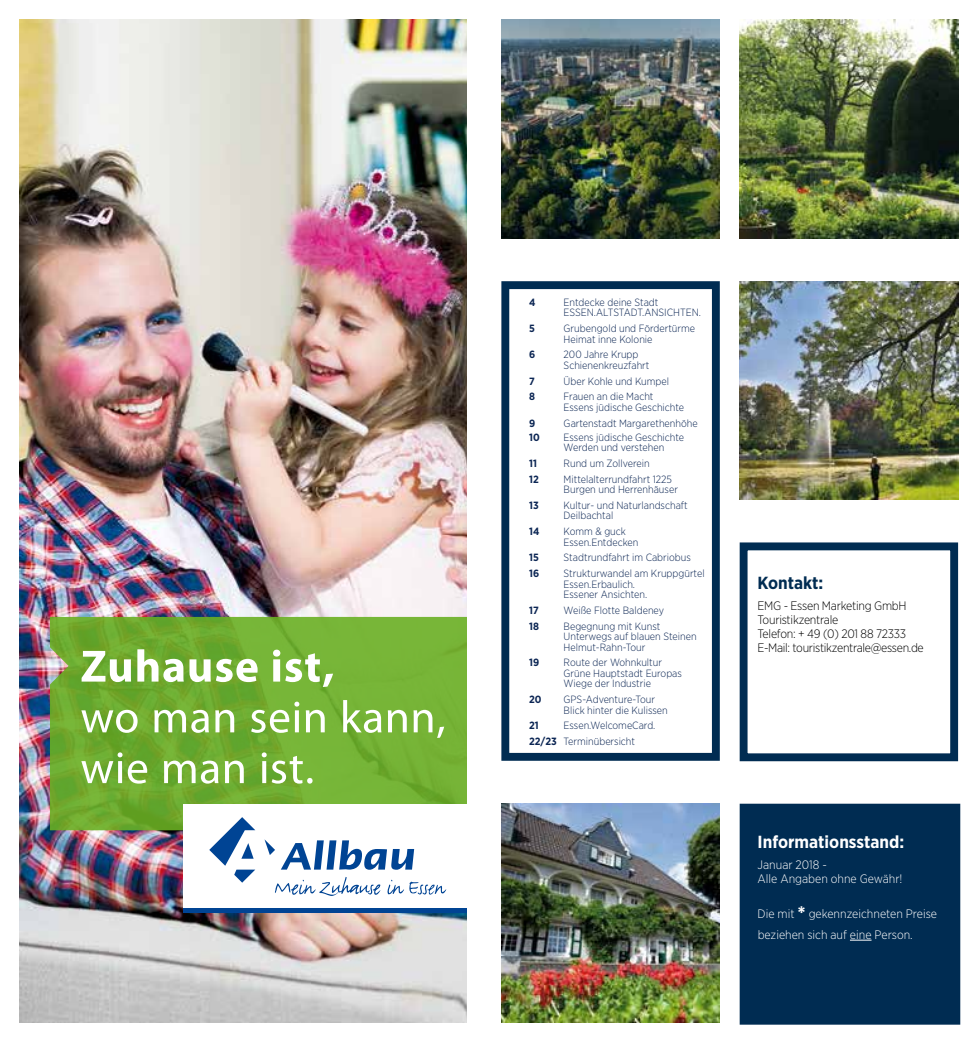
<style>
.page{position:relative;width:973px;height:1042px;background:#fff}
.page>*{position:absolute;margin:0;border:0;box-sizing:border-box;transform-origin:0 0}
.t1{font:700 17.5px "Gotham Narrow";color:#fff}
.t2{font:700 17.5px "Gotham Narrow";color:#002c52}
.t3{font:300 12.25px/14px "Gotham Narrow";letter-spacing:-.02em;color:#000}
.t4{font:300 12.25px/14px "Gotham Narrow";color:#fff}
.t5{font:300 10.5px/10.5px "Gotham Narrow";color:#0c2654}
.t6{font:700 10.5px "Gotham Narrow";color:#0c2654}
.s1{font-weight:700}
.s2{font-weight:700;font-size:21px}
</style>
<div class="page">
<img style="left:739px;top:281px;width:218px;height:218px">
<img style="left:501px;top:804px;width:218px;height:218px">
<img style="left:739px;top:20px;width:218px;height:218px">
<img style="left:501px;top:20px;width:218px;height:218px">
<div style="left:501px;top:281px;width:218px;height:480px;border:8px solid #002c52"></div>
<div style="left:743px;top:807px;width:213px;height:213px;background:#002c52"></div>
<svg style="left:850px;top:940px;width:21px;height:1px"></svg>
<div style="left:739px;top:804px;width:221px;height:220px;border:8px solid #002c52"></div>
<div style="left:739px;top:542px;width:218px;height:219px;border:8px solid #002c52"></div>
<img style="left:20px;top:20px;width:446px;height:1002px">
<svg style="left:50px;top:617px;width:416px;height:213px;fill:#76b235"></svg>
<svg style="left:81px;top:752px;width:231px;height:31px"></svg>
<svg style="left:81px;top:700px;width:363px;height:38px"></svg>
<svg style="left:82px;top:649px;width:251px;height:38px"></svg>
<div style="left:183px;top:804px;width:283px;height:104px;background:#fff"></div>
<svg style="left:209px;top:817px;width:46px;height:65px"></svg>
<svg style="left:264px;top:839px;width:11px;height:16px"></svg>
<svg style="left:281px;top:840px;width:133px;height:30px"></svg>
<svg style="left:387px;top:880px;width:59px;height:15px"></svg>
<svg style="left:275px;top:877px;width:105px;height:19px"></svg>
<div style="left:183px;top:908px;width:283px;height:5px;background:#004494"></div>
<p class="t6" style="left:529px;top:295px;width:8px">4</p>
<p class="t5" style="left:563px;top:297px;width:139px">Entdecke deine Stadt<br>ESSEN.ALTSTADT.ANSICHTEN.</p>
<p class="t6" style="left:529px;top:322px;width:7px">5</p>
<p class="t5" style="left:563px;top:323px;width:133px">Grubengold und Fördertürme<br>Heimat inne Kolonie</p>
<p class="t6" style="left:529px;top:348px;width:8px">6</p>
<p class="t5" style="left:563px;top:349px;width:87px">200 Jahre Krupp<br>Schienenkreuzfahrt</p>
<p class="t6" style="left:529px;top:374px;width:7px">7</p>
<p class="t5" style="left:563px;top:375px;width:107px">Über Kohle und Kumpel</p>
<p class="t6" style="left:529px;top:390px;width:7px">8</p>
<p class="t5" style="left:563px;top:391px;width:122px">Frauen an die Macht<br>Essens jüdische Geschichte</p>
<p class="t6" style="left:529px;top:416px;width:8px">9</p>
<p class="t5" style="left:563px;top:417px;width:136px">Gartenstadt Margarethenhöhe</p>
<p class="t6" style="left:529px;top:430px;width:12px">10</p>
<p class="t5" style="left:563px;top:431px;width:122px">Essens jüdische Geschichte<br>Werden und verstehen</p>
<p class="t6" style="left:529px;top:456px;width:9px">11</p>
<p class="t5" style="left:563px;top:458px;width:87px">Rund um Zollverein</p>
<p class="t6" style="left:529px;top:472px;width:11px">12</p>
<p class="t5" style="left:563px;top:473px;width:116px">Mittelalterrundfahrt 1225<br>Burgen und Herrenhäuser</p>
<p class="t6" style="left:529px;top:498px;width:11px">13</p>
<p class="t5" style="left:563px;top:500px;width:126px">Kultur- und Naturlandschaft<br>Deilbachtal</p>
<p class="t6" style="left:529px;top:525px;width:12px">14</p>
<p class="t5" style="left:563px;top:526px;width:76px">Komm &amp; guck<br>Essen.Entdecken</p>
<p class="t6" style="left:529px;top:551px;width:11px">15</p>
<p class="t5" style="left:563px;top:552px;width:129px">Stadtrundfahrt im Cabriobus</p>
<p class="t6" style="left:529px;top:567px;width:12px">16</p>
<p class="t5" style="left:563px;top:568px;width:142px">Strukturwandel am Kruppgürtel<br>Essen.Erbaulich.<br>Essener Ansichten.</p>
<p class="t6" style="left:529px;top:603px;width:11px">17</p>
<p class="t5" style="left:563px;top:605px;width:102px">Weiße Flotte Baldeney</p>
<p class="t6" style="left:529px;top:619px;width:11px">18</p>
<p class="t5" style="left:563px;top:620px;width:134px">Begegnung mit Kunst<br>Unterwegs auf blauen Steinen<br>Helmut-Rahn-Tour</p>
<p class="t6" style="left:529px;top:656px;width:12px">19</p>
<p class="t5" style="left:563px;top:657px;width:120px">Route der Wohnkultur<br>Grüne Hauptstadt Europas<br>Wiege der Industrie</p>
<p class="t6" style="left:529px;top:693px;width:14px">20</p>
<p class="t5" style="left:563px;top:694px;width:106px">GPS-Adventure-Tour<br>Blick hinter die Kulissen</p>
<p class="t6" style="left:529px;top:719px;width:11px">21</p>
<p class="t5" style="left:529px;top:717px;width:128px;line-height:15.8px;text-indent:34px">Essen.WelcomeCard.<br><span class="s1">22/23</span> Terminübersicht</p>
<h1 class="t2" style="left:757px;top:571px;width:67px">Kontakt:</h1>
<p class="t3" style="left:757px;top:598px;width:168px">EMG - Essen Marketing GmbH<br>Touristikzentrale<br>Telefon: + 49 (0) 201 88 72333<br>E-Mail: touristikzentrale@essen.de</p>
<h1 class="t1" style="left:757px;top:830px;width:148px">Informationsstand:</h1>
<p class="t4" style="left:757px;top:857px;width:146px">Januar 2018 -<br>Alle Angaben ohne Gewähr!</p>
<p class="t4" style="left:757px;top:903px;width:181px;line-height:21px">Die mit <span class="s2">*</span> gekennzeichneten Preise beziehen sich auf eine Person.</p>
</div>
